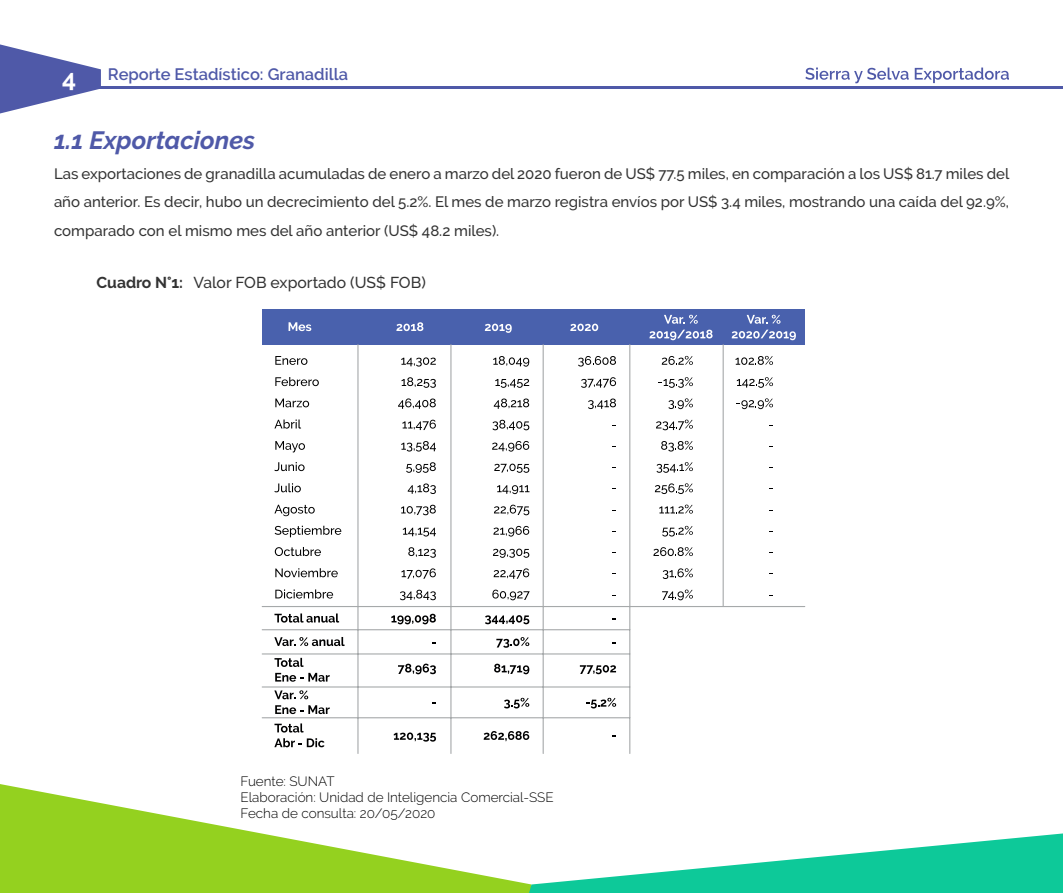
<style>
.page{position:relative;width:1063px;height:893px;background:#fff}
.page>*{position:absolute;margin:0;border:0;box-sizing:border-box;transform-origin:0 0}
.t1{font:italic 700 24.9px "Raleway";color:#4f59a8}
.t2{font:700 24.6px "Raleway";color:#fff}
.t3{font:600 16.5px "Raleway";color:#4f59a8}
.t4{font:500 15.75px "Raleway";color:#333}
.t5{font:700 15.75px "Raleway";color:#333}
.t6{font:500 15px/28.5px "Raleway";color:#333;text-align:justify}
.t7{font:300 13.5px "Raleway";color:#000}
</style>
<div class="page">
<hr style="left:51px;top:87px;width:1012px;height:2px;background:#4f59a8">
<svg style="left:0;top:44px;width:101px;height:69px"></svg>
<svg style="left:805px;top:68px;width:104px;height:15px"></svg>
<svg style="left:915px;top:68px;width:94px;height:15px"></svg>
<svg style="left:0;top:784px;width:529px;height:109px;fill:#94d11f"></svg>
<svg style="left:529px;top:833px;width:534px;height:60px"></svg>
<div style="left:262px;top:310px;width:543px;height:35px;background:#4961ad"></div>
<svg style="left:275px;top:356px;width:32px;height:9px"></svg>
<svg style="left:275px;top:377px;width:44px;height:9px"></svg>
<svg style="left:275px;top:398px;width:34px;height:9px"></svg>
<svg style="left:274px;top:419px;width:27px;height:10px"></svg>
<svg style="left:275px;top:441px;width:30px;height:11px"></svg>
<svg style="left:274px;top:462px;width:31px;height:9px"></svg>
<svg style="left:274px;top:483px;width:27px;height:9px"></svg>
<svg style="left:274px;top:505px;width:41px;height:11px"></svg>
<svg style="left:275px;top:526px;width:66px;height:11px"></svg>
<svg style="left:275px;top:547px;width:46px;height:9px"></svg>
<svg style="left:275px;top:568px;width:63px;height:9px"></svg>
<svg style="left:275px;top:589px;width:58px;height:10px"></svg>
<svg style="left:401px;top:357px;width:35px;height:10px"></svg>
<svg style="left:396px;top:322px;width:27px;height:9px"></svg>
<svg style="left:289px;top:322px;width:22px;height:9px"></svg>
<svg style="left:485px;top:324px;width:27px;height:9px"></svg>
<svg style="left:570px;top:324px;width:28px;height:7px"></svg>
<svg style="left:664px;top:315px;width:34px;height:9px"></svg>
<svg style="left:649px;top:330px;width:64px;height:10px"></svg>
<svg style="left:747px;top:315px;width:34px;height:9px"></svg>
<svg style="left:732px;top:330px;width:64px;height:10px"></svg>
<svg style="left:402px;top:377px;width:34px;height:11px"></svg>
<svg style="left:398px;top:398px;width:38px;height:11px"></svg>
<svg style="left:402px;top:420px;width:34px;height:10px"></svg>
<svg style="left:401px;top:441px;width:35px;height:11px"></svg>
<svg style="left:406px;top:462px;width:30px;height:11px"></svg>
<svg style="left:408px;top:483px;width:28px;height:11px"></svg>
<svg style="left:401px;top:505px;width:35px;height:10px"></svg>
<svg style="left:403px;top:528px;width:33px;height:8px"></svg>
<svg style="left:408px;top:547px;width:28px;height:11px"></svg>
<svg style="left:401px;top:568px;width:35px;height:11px"></svg>
<svg style="left:400px;top:590px;width:36px;height:10px"></svg>
<svg style="left:274px;top:613px;width:65px;height:10px"></svg>
<svg style="left:391px;top:614px;width:45px;height:10px"></svg>
<svg style="left:398px;top:664px;width:38px;height:10px"></svg>
<svg style="left:493px;top:356px;width:36px;height:11px"></svg>
<svg style="left:495px;top:379px;width:34px;height:9px"></svg>
<svg style="left:494px;top:398px;width:35px;height:11px"></svg>
<svg style="left:492px;top:420px;width:37px;height:10px"></svg>
<svg style="left:492px;top:441px;width:37px;height:11px"></svg>
<svg style="left:494px;top:464px;width:35px;height:9px"></svg>
<svg style="left:497px;top:485px;width:32px;height:9px"></svg>
<svg style="left:494px;top:505px;width:35px;height:10px"></svg>
<svg style="left:493px;top:526px;width:36px;height:11px"></svg>
<svg style="left:493px;top:549px;width:36px;height:9px"></svg>
<svg style="left:494px;top:568px;width:35px;height:11px"></svg>
<svg style="left:492px;top:590px;width:38px;height:10px"></svg>
<svg style="left:485px;top:615px;width:44px;height:9px"></svg>
<svg style="left:494px;top:664px;width:35px;height:10px"></svg>
<svg style="left:580px;top:665px;width:36px;height:9px"></svg>
<svg style="left:504px;top:698px;width:25px;height:10px"></svg>
<svg style="left:586px;top:698px;width:30px;height:10px"></svg>
<svg style="left:274px;top:637px;width:71px;height:9px"></svg>
<svg style="left:274px;top:658px;width:30px;height:9px"></svg>
<svg style="left:275px;top:673px;width:55px;height:9px"></svg>
<svg style="left:274px;top:690px;width:34px;height:9px"></svg>
<svg style="left:275px;top:705px;width:55px;height:9px"></svg>
<svg style="left:484px;top:731px;width:45px;height:10px"></svg>
<svg style="left:274px;top:723px;width:30px;height:9px"></svg>
<svg style="left:274px;top:738px;width:50px;height:9px"></svg>
<svg style="left:394px;top:732px;width:42px;height:10px"></svg>
<svg style="left:496px;top:637px;width:33px;height:11px"></svg>
<svg style="left:662px;top:356px;width:31px;height:9px"></svg>
<svg style="left:659px;top:377px;width:34px;height:11px"></svg>
<svg style="left:668px;top:398px;width:25px;height:11px"></svg>
<svg style="left:656px;top:420px;width:37px;height:10px"></svg>
<svg style="left:661px;top:441px;width:32px;height:10px"></svg>
<svg style="left:657px;top:462px;width:36px;height:11px"></svg>
<svg style="left:655px;top:483px;width:38px;height:11px"></svg>
<svg style="left:659px;top:505px;width:34px;height:9px"></svg>
<svg style="left:662px;top:526px;width:31px;height:10px"></svg>
<svg style="left:653px;top:547px;width:40px;height:9px"></svg>
<svg style="left:663px;top:568px;width:30px;height:11px"></svg>
<svg style="left:662px;top:590px;width:31px;height:10px"></svg>
<svg style="left:736px;top:356px;width:37px;height:9px"></svg>
<svg style="left:737px;top:377px;width:36px;height:11px"></svg>
<svg style="left:737px;top:398px;width:36px;height:11px"></svg>
<svg style="left:578px;top:356px;width:38px;height:11px"></svg>
<svg style="left:581px;top:377px;width:35px;height:11px"></svg>
<svg style="left:588px;top:398px;width:28px;height:11px"></svg>
<hr style="left:357px;top:345px;width:2px;height:408px;background:#a6a9aa">
<hr style="left:450px;top:345px;width:2px;height:408px;background:#a6a9aa">
<hr style="left:543px;top:345px;width:1px;height:408px;background:#a6a9aa">
<hr style="left:629px;top:345px;width:1px;height:408px;background:#a6a9aa">
<hr style="left:723px;top:345px;width:1px;height:261px;background:#a6a9aa">
<hr style="left:262px;top:606px;width:543px;height:1px;background:#a6a9aa">
<hr style="left:262px;top:629px;width:368px;height:1px;background:#a6a9aa">
<hr style="left:262px;top:653px;width:368px;height:1px;background:#a6a9aa">
<hr style="left:262px;top:686px;width:368px;height:1px;background:#a6a9aa">
<hr style="left:262px;top:717px;width:368px;height:1px;background:#a6a9aa">
<p class="t2" style="left:62px;top:65px;width:16px">4</p>
<p class="t3" style="left:108px;top:65px;width:242px">Reporte Estadístico: Granadilla</p>
<p class="t1" style="left:54px;top:126px;width:203px">1.1 Exportaciones</p>
<p class="t6" style="left:54px;top:159px;width:957px">Las exportaciones de granadilla acumuladas de enero a marzo del 2020 fueron de US$ 77.5 miles, en comparación a los US$ 81.7 miles del año anterior. Es decir, hubo un decrecimiento del 5.2%. El mes de marzo registra envíos por US$ 3.4 miles, mostrando una caída del 92.9%, comparado con el mismo mes del año anterior (US$ 48.2 miles).</p>
<p class="t5" style="left:97px;top:274px;width:88px">Cuadro N°1:</p>
<p class="t4" style="left:193px;top:274px;width:234px">Valor FOB exportado (US$ FOB)</p>
<p class="t7" style="left:240px;top:773px;width:96px">Fuente: SUNAT</p>
<p class="t7" style="left:240px;top:789px;width:315px">Elaboración: Unidad de Inteligencia Comercial-SSE</p>
<p class="t7" style="left:240px;top:805px;width:196px">Fecha de consulta: 20/05/2020</p>
</div>
